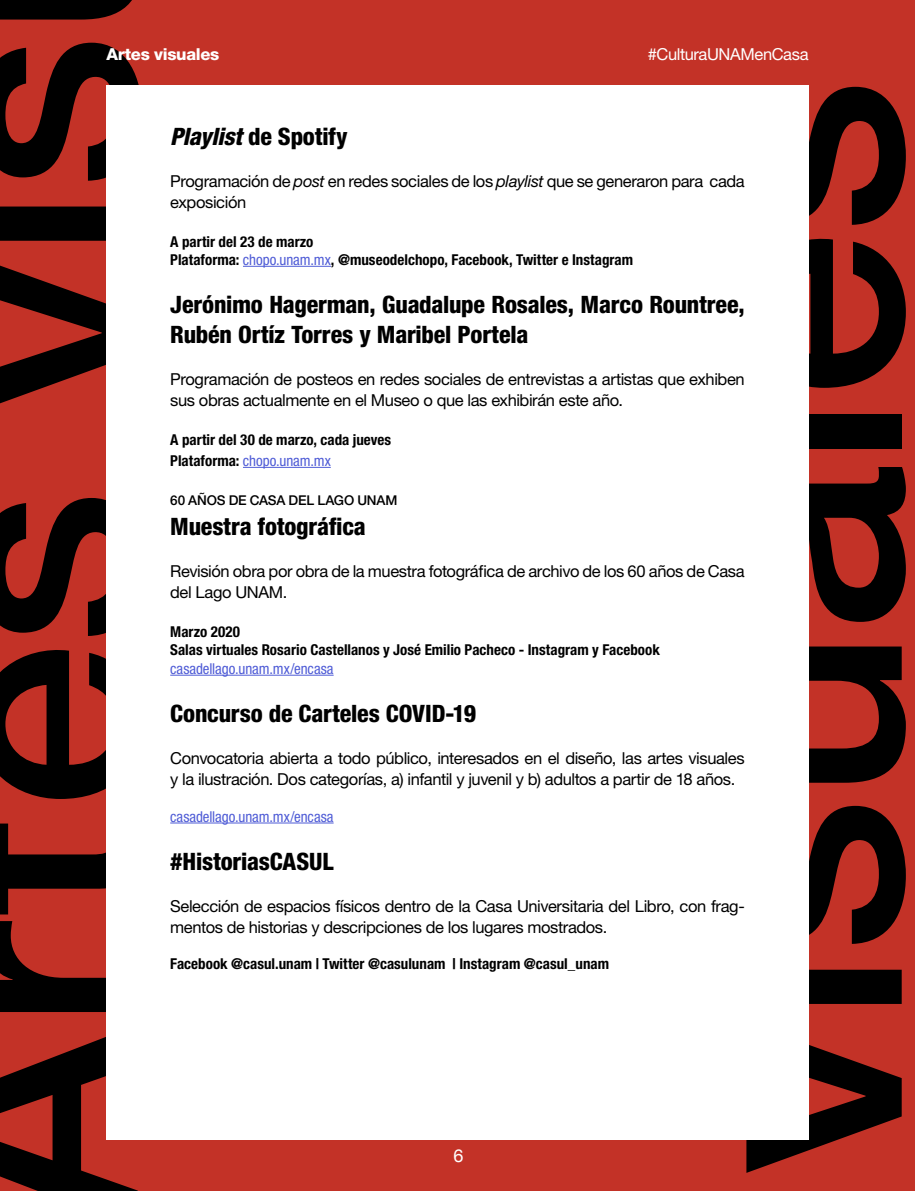
<style>
.page{position:relative;width:915px;height:1191px;background:#fff}
.page>*{position:absolute;margin:0;border:0;box-sizing:border-box;transform-origin:0 0}
.t1{font:500 300px "Helvetica Neue LT Pro";letter-spacing:-.01em;color:#000}
.t2{font:800 condensed 24px/30px "Helvetica Neue LT Pro";letter-spacing:-.01em;color:#000}
.t3{font:18px "Helvetica Neue";color:#fff}
.t4{font:16.5px/21px "Helvetica Neue LT Pro";letter-spacing:-.025em;color:#000}
.t5{font:16.5px "Helvetica Neue LT Pro";letter-spacing:-.025em;color:#fff}
.t6{font:800 16.5px "Helvetica Neue LT Pro";letter-spacing:-.02em;color:#fff}
.t7{font:700 condensed 15px/18px "Helvetica Neue LT Pro";color:#000}
.t8{font:condensed 15px "Helvetica Neue LT Pro";letter-spacing:-.005em;color:#4f5cd6}
.t9{font:500 13.5px "Helvetica Neue LT Pro";letter-spacing:-.01em;color:#000}
.s1{font-style:italic}
.s2{font-weight:400;color:#4f5cd6}
</style>
<div class="page">
<div style="left:0;top:0;width:914px;height:1191px;background:#c33227"></div>
<div style="left:106px;top:85px;width:702px;height:1055px;background:#fff"></div>
<hr style="left:243px;top:266px;width:88px;height:1px;background:#4f5cd6">
<hr style="left:243px;top:467px;width:88px;height:1px;background:#4f5cd6">
<hr style="left:170px;top:675px;width:163px;height:1px;background:#4f5cd6">
<hr style="left:170px;top:822px;width:163px;height:1px;background:#4f5cd6">
<h1 class="t1" style="left:-148px;top:1227px;width:1194px;rotate:-90deg">Artes vis</h1>
<p class="t6" style="left:106px;top:44px;width:114px">Artes visuales</p>
<p class="t5" style="left:647px;top:44px;width:162px">#CulturaUNAMenCasa</p>
<h1 class="t1" style="left:615px;top:1175px;width:1098px;rotate:-90deg">visuales</h1>
<h2 class="t2" style="left:170px;top:121px;width:179px"><span class="s1">Playlist</span> de Spotify</h2>
<p class="t4" style="left:170px;top:170px;width:576px">Programación de <span class="s1">post</span> en redes sociales de los <span class="s1">playlist</span> que se generaron para cada exposición</p>
<p class="t7" style="left:170px;top:232px;width:464px">A partir del 23 de marzo<br>Plataforma: <span class="s2">chopo.unam.mx</span>, @museodelchopo, Facebook, Twitter e Instagram</p>
<h2 class="t2" style="left:170px;top:289px;width:576px">Jerónimo Hagerman, Guadalupe Rosales, Marco Rountree,<br>Rubén Ortíz Torres y Maribel Portela</h2>
<p class="t4" style="left:170px;top:368px;width:575px">Programación de posteos en redes sociales de entrevistas a artistas que exhiben sus obras actualmente en el Museo o que las exhibirán este año.</p>
<p class="t7" style="left:170px;top:429px;width:222px;line-height:21px">A partir del 30 de marzo, cada jueves<br>Plataforma: <span class="s2">chopo.unam.mx</span></p>
<p class="t9" style="left:170px;top:492px;width:229px">60 AÑOS DE CASA DEL LAGO UNAM</p>
<h2 class="t2" style="left:170px;top:511px;width:197px">Muestra fotográfica</h2>
<p class="t4" style="left:170px;top:560px;width:576px">Revisión obra por obra de la muestra fotográfica de archivo de los 60 años de Casa del Lago UNAM.</p>
<p class="t7" style="left:170px;top:622px;width:491px">Marzo 2020<br>Salas virtuales Rosario Castellanos y José Emilio Pacheco - Instagram y Facebook</p>
<p class="t8" style="left:170px;top:659px;width:165px">casadellago.unam.mx/encasa</p>
<h2 class="t2" style="left:170px;top:698px;width:307px">Concurso de Carteles COVID-19</h2>
<p class="t4" style="left:170px;top:747px;width:576px">Convocatoria abierta a todo público, interesados en el diseño, las artes visuales y la ilustración. Dos categorías, a) infantil y juvenil y b) adultos a partir de 18 años.</p>
<p class="t8" style="left:170px;top:807px;width:165px">casadellago.unam.mx/encasa</p>
<h2 class="t2" style="left:170px;top:845px;width:165px">#HistoriasCASUL</h2>
<p class="t4" style="left:170px;top:895px;width:576px">Selección de espacios físicos dentro de la Casa Universitaria del Libro, con frag&shy;mentos de historias y descripciones de los lugares mostrados.</p>
<p class="t7" style="left:170px;top:954px;width:440px">Facebook @casul.unam | Twitter @casulunam | Instagram @casul_unam</p>
<p class="t3" style="left:453px;top:1143px;width:12px">6</p>
</div>
